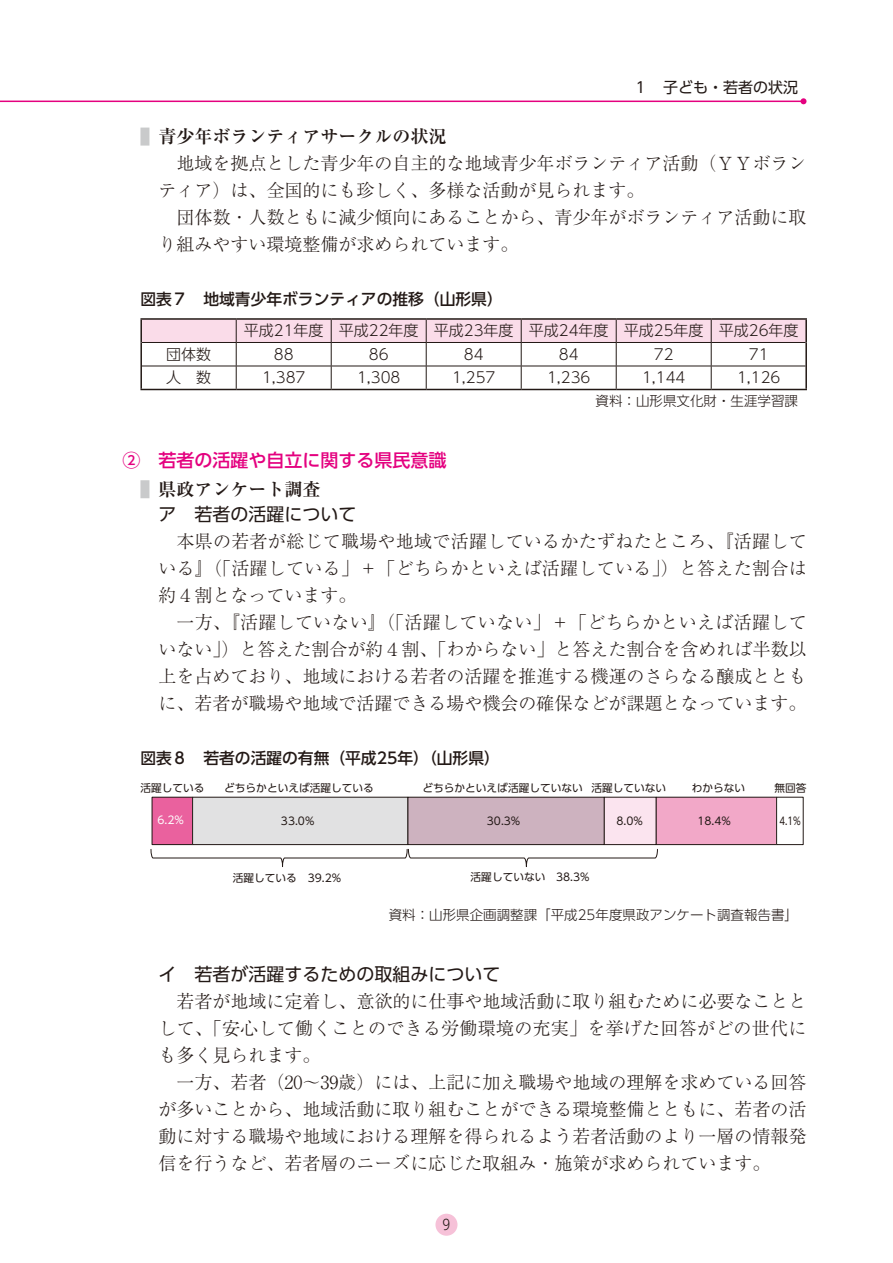
<style>
.page{position:relative;width:893px;height:1263px;background:#fff}
.page>*{position:absolute;margin:0;border:0;box-sizing:border-box;transform-origin:0 0}
.t1{font:300 18px/27px "Ryumin Pr 6";color:#231916;text-align:justify}
.t2{font:18px "UD Shin Go Pr 6 N";color:#231916}
.t3{font:700 18px "Ryumin Pr 6";color:#231916}
.t4{font:500 18px "UD Shin Go Pr 6 N";color:#e4007f}
.t5{font:500 15.75px "UD Shin Go Pr 6 N";color:#231916}
.t6{font:300 15px "UD Shin Go Pr 6 N";color:#231916}
.t7{font:15px "UD Shin Go Pr 6 N";color:#231916}
.t8{font:300 14.25px "UD Shin Go Pr 6 N";color:#231916}
.t9{font:300 13.5px "UD Shin Go Pr 6 N";color:#231916}
.t10{font:10.65px "UD Shin Go Pr 6 N";color:#231916}
.t11{font:10.65px "UD Shin Go Pr 6 N";color:#fff}
.t12{font:10.65px "UD Shin Go Pr 6 N";color:#231916;scale:.81 1}
</style>
<div class="page">
<div style="left:435px;top:1214px;width:22px;height:22px;background:#f6c1d8;border-radius:50%"></div>
<hr style="left:0;top:101px;width:803px;height:1px;background:#e4007f">
<svg style="left:800px;top:98px;width:6px;height:6px"></svg>
<div style="left:140px;top:128px;width:9px;height:18px;background:#c9cacb"></div>
<hr style="left:140px;top:318px;width:96px;height:2px;background:#231916">
<hr style="left:140px;top:320px;width:2px;height:22px;background:#231916">
<hr style="left:236px;top:318px;width:95px;height:2px;background:#231916">
<hr style="left:331px;top:318px;width:95px;height:2px;background:#231916">
<hr style="left:426px;top:318px;width:95px;height:2px;background:#231916">
<hr style="left:521px;top:318px;width:95px;height:2px;background:#231916">
<hr style="left:616px;top:318px;width:95px;height:2px;background:#231916">
<hr style="left:711px;top:318px;width:96px;height:2px;background:#231916">
<hr style="left:805px;top:320px;width:2px;height:22px;background:#231916">
<hr style="left:140px;top:342px;width:2px;height:24px;background:#231916">
<hr style="left:805px;top:342px;width:2px;height:24px;background:#231916">
<hr style="left:140px;top:366px;width:2px;height:23px;background:#231916">
<hr style="left:805px;top:366px;width:2px;height:23px;background:#231916">
<hr style="left:140px;top:389px;width:96px;height:1px;background:#231916">
<hr style="left:236px;top:389px;width:95px;height:1px;background:#231916">
<hr style="left:331px;top:389px;width:95px;height:1px;background:#231916">
<hr style="left:426px;top:389px;width:95px;height:1px;background:#231916">
<hr style="left:521px;top:389px;width:95px;height:1px;background:#231916">
<hr style="left:616px;top:389px;width:95px;height:1px;background:#231916">
<hr style="left:711px;top:389px;width:96px;height:1px;background:#231916">
<svg style="left:141px;top:319px;width:665px;height:70px"></svg>
<div style="left:140px;top:480px;width:9px;height:18px;background:#c9cacb"></div>
<div style="left:152px;top:797px;width:41px;height:47px;background:#ea619e"></div>
<div style="left:152px;top:797px;width:41px;height:48px;border:1px solid #231916"></div>
<div style="left:193px;top:797px;width:215px;height:47px;background:#e1e1e2"></div>
<div style="left:192px;top:797px;width:216px;height:48px;border:1px solid #231916"></div>
<div style="left:408px;top:797px;width:196px;height:47px;background:#cdb2bf"></div>
<div style="left:408px;top:797px;width:197px;height:48px;border:1px solid #231916"></div>
<div style="left:604px;top:797px;width:52px;height:47px;background:#fbe4ef"></div>
<div style="left:604px;top:797px;width:53px;height:48px;border:1px solid #231916"></div>
<div style="left:656px;top:797px;width:121px;height:47px;background:#f2a8c8"></div>
<div style="left:656px;top:797px;width:121px;height:48px;border:1px solid #231916"></div>
<div style="left:776px;top:797px;width:28px;height:48px;border:1px solid #231916"></div>
<svg style="left:150px;top:849px;width:508px;height:18px"></svg>
<p class="t7" style="left:633px;top:75px;width:166px">１　子ども・若者の状況</p>
<p class="t3" style="left:158px;top:122px;width:290px">青少年ボランティアサークルの状況</p>
<p class="t1" style="left:158px;top:149px;width:650px;text-indent:18px">地域を拠点とした青少年の自主的な地域青少年ボランティア活動（ＹＹボランティア）は、全国的にも珍しく、多様な活動が見られます。</p>
<p class="t1" style="left:158px;top:203px;width:650px;text-indent:18px">団体数・人数ともに減少傾向にあることから、青少年がボランティア活動に取り組みやすい環境整備が求められています。</p>
<p class="t5" style="left:140px;top:286px;width:364px">図表７　地域青少年ボランティアの推移（山形県）</p>
<p class="t6" style="left:244px;top:319px;width:556px">平成21年度 平成22年度 平成23年度 平成24年度 平成25年度 平成26年度</p>
<p class="t6" style="left:166px;top:342px;width:46px">団体数</p>
<p class="t6" style="left:274px;top:342px;width:21px">88</p>
<p class="t6" style="left:369px;top:342px;width:21px">86</p>
<p class="t6" style="left:464px;top:342px;width:21px">84</p>
<p class="t6" style="left:559px;top:342px;width:21px">84</p>
<p class="t6" style="left:654px;top:342px;width:21px">72</p>
<p class="t6" style="left:749px;top:342px;width:21px">71</p>
<p class="t6" style="left:166px;top:366px;width:47px">人　数</p>
<p class="t6" style="left:262px;top:366px;width:45px">1,387</p>
<p class="t6" style="left:357px;top:366px;width:45px">1,308</p>
<p class="t6" style="left:452px;top:366px;width:45px">1,257</p>
<p class="t6" style="left:547px;top:366px;width:45px">1,236</p>
<p class="t6" style="left:642px;top:366px;width:45px">1,144</p>
<p class="t6" style="left:737px;top:366px;width:45px">1,126</p>
<p class="t9" style="left:595px;top:390px;width:204px">資料：山形県文化財・生涯学習課</p>
<p class="t4" style="left:122px;top:446px;width:326px">②　若者の活躍や自立に関する県民意識</p>
<p class="t3" style="left:158px;top:475px;width:163px">県政アンケート調査</p>
<p class="t2" style="left:158px;top:500px;width:199px">ア　若者の活躍について</p>
<p class="t1" style="left:158px;top:527px;width:650px;text-indent:18px">本県の若者が総じて職場や地域で活躍しているかたずねたところ、『活躍している』（「活躍している」＋「どちらかといえば活躍している」）と答えた割合は約４割となっています。</p>
<p class="t1" style="left:158px;top:608px;width:650px;text-indent:18px">一方、『活躍していない』（「活躍していない」＋「どちらかといえば活躍していない」）と答えた割合が約４割、「わからない」と答えた割合を含めれば半数以上を占めており、地域における若者の活躍を推進する機運のさらなる醸成とともに、若者が職場や地域で活躍できる場や機会の確保などが課題となっています。</p>
<p class="t5" style="left:140px;top:745px;width:361px">図表８　若者の活躍の有無（平成25年）（山形県）</p>
<p class="t10" style="left:140px;top:780px;width:66px">活躍している</p>
<p class="t10" style="left:224px;top:780px;width:151px">どちらかといえば活躍している</p>
<p class="t10" style="left:422px;top:780px;width:245px">どちらかといえば活躍していない 活躍していない</p>
<p class="t10" style="left:692px;top:780px;width:55px">わからない</p>
<p class="t10" style="left:774px;top:780px;width:34px">無回答</p>
<p class="t11" style="left:157px;top:811px;width:28px">6.2%</p>
<p class="t10" style="left:281px;top:812px;width:35px">33.0%</p>
<p class="t10" style="left:487px;top:812px;width:35px">30.3%</p>
<p class="t10" style="left:617px;top:812px;width:28px">8.0%</p>
<p class="t10" style="left:697px;top:812px;width:35px">18.4%</p>
<p class="t12" style="left:779px;top:812px;width:28px">4.1%</p>
<p class="t10" style="left:233px;top:870px;width:110px">活躍している　39.2%</p>
<p class="t10" style="left:471px;top:868px;width:121px">活躍していない　38.3%</p>
<p class="t9" style="left:389px;top:904px;width:411px">資料：山形県企画調整課「平成25年度県政アンケート調査報告書」</p>
<p class="t2" style="left:158px;top:959px;width:343px">イ　若者が活躍するための取組みについて</p>
<p class="t1" style="left:158px;top:986px;width:649px;text-indent:18px">若者が地域に定着し、意欲的に仕事や地域活動に取り組むために必要なこととして、「安心して働くことのできる労働環境の充実」を挙げた回答がどの世代にも多く見られます。</p>
<p class="t1" style="left:158px;top:1067px;width:649px;text-indent:18px">一方、若者（20～39歳）には、上記に加え職場や地域の理解を求めている回答が多いことから、地域活動に取り組むことができる環境整備とともに、若者の活動に対する職場や地域における理解を得られるよう若者活動のより一層の情報発信を行うなど、若者層のニーズに応じた取組み・施策が求められています。</p>
<p class="t8" style="left:443px;top:1213px;width:9px">9</p>
</div>
